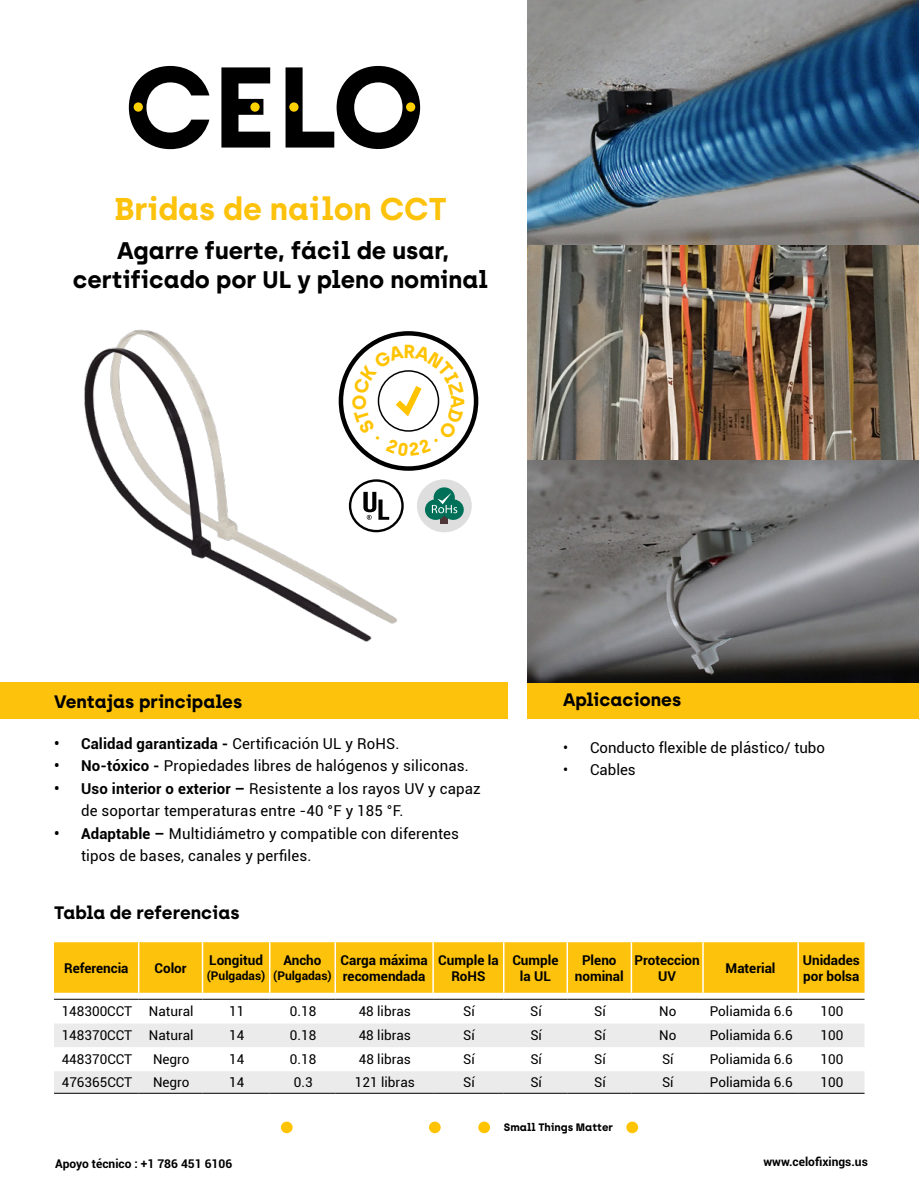
<style>
.page{position:relative;width:919px;height:1187px;background:#fff}
.page>*{position:absolute;margin:0;border:0;box-sizing:border-box;transform-origin:0 0}
.t1{font:700 31.5px "Archia";color:#fdc20b}
.t2{font:700 24px/28.8px "Archia";color:#000;text-align:center}
.t3{font:700 18px "Archia";color:#000}
.t4{font:15px/22.5px "Roboto";letter-spacing:.01em;color:#000}
.t5{font:13.5px "Roboto";color:#000}
.t6{font:700 13.5px/16.2px "Roboto";color:#000;text-align:center}
.t7{font:700 12px "Roboto";color:#000}
.t8{font:700 10.8px "Archia";color:#000}
.s1{font-weight:700}
</style>
<div class="page">
<div style="left:0;top:682px;width:507px;height:37px;background:#fdc20b"></div>
<svg style="left:129px;top:66px;width:80px;height:83px"></svg>
<svg style="left:221px;top:67px;width:49px;height:80px"></svg>
<svg style="left:285px;top:66px;width:135px;height:83px"></svg>
<div style="left:289px;top:102px;width:9px;height:10px;background:#ffd100;border-radius:50%"></div>
<div style="left:406px;top:102px;width:9px;height:10px;background:#ffd100;border-radius:50%"></div>
<div style="left:134px;top:102px;width:9px;height:10px;background:#ffd100;border-radius:50%"></div>
<div style="left:250px;top:102px;width:9px;height:10px;background:#ffd100;border-radius:50%"></div>
<div style="left:478px;top:1121px;width:12px;height:12px;background:#ffc300;border-radius:50%"></div>
<div style="left:626px;top:1121px;width:12px;height:12px;background:#ffc300;border-radius:50%"></div>
<div style="left:281px;top:1121px;width:11px;height:12px;background:#ffc300;border-radius:50%"></div>
<div style="left:429px;top:1121px;width:11px;height:12px;background:#ffc300;border-radius:50%"></div>
<div style="left:527px;top:682px;width:391px;height:37px;background:#fdc20b"></div>
<div style="left:54px;top:942px;width:810px;height:51px;background:#fdc20b"></div>
<div style="left:54px;top:1024px;width:810px;height:68px;background:#ebebeb"></div>
<svg style="left:54px;top:1047px;width:810px;height:24px"></svg>
<hr style="left:54px;top:998px;width:85px;height:1px;background:#000">
<hr style="left:139px;top:998px;width:63px;height:1px;background:#000">
<hr style="left:202px;top:998px;width:68px;height:1px;background:#000">
<hr style="left:270px;top:998px;width:65px;height:1px;background:#000">
<hr style="left:335px;top:998px;width:98px;height:1px;background:#000">
<hr style="left:433px;top:998px;width:70px;height:1px;background:#000">
<hr style="left:503px;top:998px;width:64px;height:1px;background:#000">
<hr style="left:567px;top:998px;width:64px;height:1px;background:#000">
<hr style="left:631px;top:998px;width:72px;height:1px;background:#000">
<hr style="left:703px;top:998px;width:95px;height:1px;background:#000">
<hr style="left:798px;top:998px;width:66px;height:1px;background:#000">
<hr style="left:54px;top:1092px;width:85px;height:1px;background:#000">
<hr style="left:139px;top:1092px;width:63px;height:1px;background:#000">
<hr style="left:202px;top:1092px;width:68px;height:1px;background:#000">
<hr style="left:270px;top:1092px;width:65px;height:1px;background:#000">
<hr style="left:335px;top:1092px;width:98px;height:1px;background:#000">
<hr style="left:433px;top:1092px;width:70px;height:1px;background:#000">
<hr style="left:503px;top:1092px;width:64px;height:1px;background:#000">
<hr style="left:567px;top:1092px;width:64px;height:1px;background:#000">
<hr style="left:631px;top:1092px;width:72px;height:1px;background:#000">
<hr style="left:703px;top:1092px;width:95px;height:1px;background:#000">
<hr style="left:798px;top:1092px;width:66px;height:1px;background:#000">
<hr style="left:138px;top:942px;width:1px;height:50px;background:#fff">
<hr style="left:202px;top:942px;width:1px;height:50px;background:#fff">
<hr style="left:269px;top:942px;width:1px;height:50px;background:#fff">
<hr style="left:334px;top:942px;width:2px;height:50px;background:#fff">
<hr style="left:432px;top:942px;width:2px;height:50px;background:#fff">
<hr style="left:503px;top:942px;width:1px;height:50px;background:#fff">
<hr style="left:566px;top:942px;width:2px;height:50px;background:#fff">
<hr style="left:630px;top:942px;width:2px;height:50px;background:#fff">
<hr style="left:702px;top:942px;width:1px;height:50px;background:#fff">
<hr style="left:797px;top:942px;width:1px;height:50px;background:#fff">
<img style="left:84px;top:329px;width:320px;height:313px">
<div style="left:417px;top:479px;width:54px;height:53px;background:#dedede;border-radius:50%"></div>
<div style="left:441px;top:514px;width:7px;height:10px;background:#4f3638"></div>
<svg style="left:425px;top:487px;width:38px;height:33px"></svg>
<div style="left:349px;top:479px;width:54px;height:53px;border:2px solid #000;border-radius:50%"></div>
<svg style="left:363px;top:492px;width:26px;height:27px"></svg>
<div style="left:338px;top:331px;width:140px;height:140px;border:4px solid #000;border-radius:50%"></div>
<img style="left:527px;top:459px;width:391px;height:223px">
<img style="left:527px;top:0;width:391px;height:459px">
<svg style="left:352px;top:345px;width:112px;height:111px"></svg>
<h1 class="t1" style="left:114px;top:189px;width:334px">Bridas de nailon CCT</h1>
<h2 class="t2" style="left:73px;top:235px;width:417px">Agarre fuerte, fácil de usar, certificado por UL y pleno nominal</h2>
<p class="t3" style="left:54px;top:690px;width:190px">Ventajas principales</p>
<p class="t4" style="left:54px;top:731px;width:347px"><span class="s1">• Calidad garantizada -</span> Certificación UL y RoHS.</p>
<p class="t4" style="left:54px;top:754px;width:416px"><span class="s1">• No-tóxico -</span> Propiedades libres de halógenos y siliconas.</p>
<p class="t4" style="left:81px;top:776px;width:401px;text-indent:-27px"><span class="s1">• Uso interior o exterior –</span> Resistente a los rayos UV y capaz de soportar temperaturas entre -40 °F y 185 °F.</p>
<p class="t4" style="left:81px;top:821px;width:379px;text-indent:-27px"><span class="s1">• Adaptable –</span> Multidiámetro y compatible con diferentes tipos de bases, canales y perfiles.</p>
<p class="t3" style="left:54px;top:901px;width:187px">Tabla de referencias</p>
<p class="t3" style="left:563px;top:688px;width:120px">Aplicaciones</p>
<p class="t4" style="left:563px;top:735px;width:263px">• Conducto flexible de plástico/ tubo</p>
<p class="t4" style="left:563px;top:757px;width:74px">• Cables</p>
<p class="t6" style="left:64px;top:959px;width:66px">Referencia</p>
<p class="t6" style="left:154px;top:959px;width:34px">Color</p>
<p class="t6" style="left:209px;top:951px;width:55px">Longitud</p>
<p class="t7" style="left:207px;top:967px;width:60px">(Pulgadas)</p>
<p class="t6" style="left:283px;top:951px;width:40px">Ancho</p>
<p class="t7" style="left:273px;top:967px;width:60px">(Pulgadas)</p>
<p class="t6" style="left:340px;top:951px;width:89px;text-align:left">Carga máxima recomendada</p>
<p class="t6" style="left:438px;top:951px;width:62px">Cumple la<br>RoHS</p>
<p class="t6" style="left:512px;top:951px;width:48px">Cumple la UL</p>
<p class="t6" style="left:574px;top:951px;width:50px">Pleno nominal</p>
<p class="t6" style="left:634px;top:951px;width:67px">Proteccion<br>UV</p>
<p class="t6" style="left:725px;top:959px;width:51px">Material</p>
<p class="t6" style="left:802px;top:951px;width:58px;text-align:left">Unidades por bolsa</p>
<p class="t5" style="left:62px;top:1002px;width:133px">148300CCT Natural</p>
<p class="t5" style="left:229px;top:1002px;width:17px">11</p>
<p class="t5" style="left:290px;top:1002px;width:28px">0.18</p>
<p class="t5" style="left:358px;top:1002px;width:54px">48 libras</p>
<p class="t5" style="left:463px;top:1002px;width:13px">Sí</p>
<p class="t5" style="left:530px;top:1002px;width:13px">Sí</p>
<p class="t5" style="left:594px;top:1002px;width:13px">Sí</p>
<p class="t5" style="left:659px;top:1002px;width:19px">No</p>
<p class="t5" style="left:709px;top:1002px;width:84px">Poliamida 6.6</p>
<p class="t5" style="left:820px;top:1002px;width:24px">100</p>
<p class="t5" style="left:62px;top:1026px;width:133px">148370CCT Natural</p>
<p class="t5" style="left:229px;top:1026px;width:17px">14</p>
<p class="t5" style="left:290px;top:1026px;width:28px">0.18</p>
<p class="t5" style="left:358px;top:1026px;width:54px">48 libras</p>
<p class="t5" style="left:463px;top:1026px;width:13px">Sí</p>
<p class="t5" style="left:530px;top:1026px;width:13px">Sí</p>
<p class="t5" style="left:594px;top:1026px;width:13px">Sí</p>
<p class="t5" style="left:659px;top:1026px;width:19px">No</p>
<p class="t5" style="left:709px;top:1026px;width:84px">Poliamida 6.6</p>
<p class="t5" style="left:820px;top:1026px;width:24px">100</p>
<p class="t5" style="left:62px;top:1049px;width:72px">448370CCT</p>
<p class="t5" style="left:153px;top:1049px;width:38px">Negro</p>
<p class="t5" style="left:229px;top:1049px;width:17px">14</p>
<p class="t5" style="left:290px;top:1049px;width:28px">0.18</p>
<p class="t5" style="left:359px;top:1049px;width:54px">48 libras</p>
<p class="t5" style="left:463px;top:1049px;width:13px">Sí</p>
<p class="t5" style="left:530px;top:1049px;width:13px">Sí</p>
<p class="t5" style="left:594px;top:1049px;width:13px">Sí</p>
<p class="t5" style="left:662px;top:1049px;width:13px">Sí</p>
<p class="t5" style="left:709px;top:1049px;width:84px">Poliamida 6.6</p>
<p class="t5" style="left:820px;top:1049px;width:24px">100</p>
<p class="t5" style="left:62px;top:1072px;width:72px">476365CCT</p>
<p class="t5" style="left:153px;top:1072px;width:38px">Negro</p>
<p class="t5" style="left:229px;top:1072px;width:17px">14</p>
<p class="t5" style="left:294px;top:1072px;width:20px">0.3</p>
<p class="t5" style="left:355px;top:1072px;width:61px">121 libras</p>
<p class="t5" style="left:463px;top:1072px;width:13px">Sí</p>
<p class="t5" style="left:530px;top:1072px;width:13px">Sí</p>
<p class="t5" style="left:594px;top:1072px;width:13px">Sí</p>
<p class="t5" style="left:662px;top:1072px;width:13px">Sí</p>
<p class="t5" style="left:709px;top:1072px;width:84px">Poliamida 6.6</p>
<p class="t5" style="left:820px;top:1072px;width:24px">100</p>
<p class="t7" style="left:55px;top:1154px;width:178px">Apoyo técnico : +1 786 451 6106</p>
<p class="t8" style="left:504px;top:1120px;width:111px">Small Things Matter</p>
<p class="t7" style="left:763px;top:1153px;width:106px">www.celofixings.us</p>
</div>
